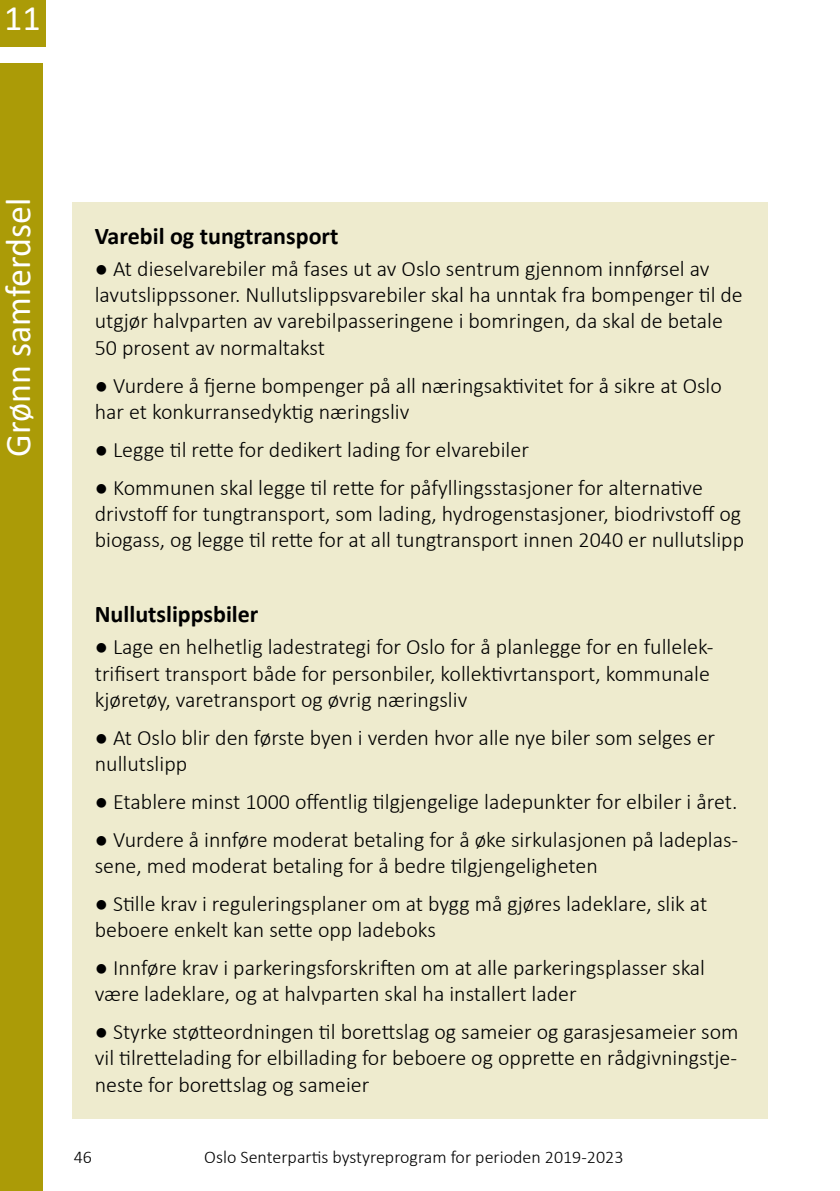
<style>
.page{position:relative;width:840px;height:1191px;background:#fff}
.page>*{position:absolute;margin:0;border:0;box-sizing:border-box;transform-origin:0 0}
.t1{font:36px "Calibri";color:#fff}
.t2{font:700 24px "Calibri";color:#000}
.t3{font:300 22px/26.4px "Calibri";color:#000}
.t4{font:300 18px "Calibri";color:#000}
</style>
<div class="page">
<div style="left:72px;top:203px;width:695px;height:916px;background:#eeebce"></div>
<div style="left:0;top:63px;width:43px;height:1128px;background:#ab9b07"></div>
<div style="left:0;top:0;width:46px;height:46px;background:#ab9b07"></div>
<h1 class="t1" style="left:4px;top:-7px;width:38px">11</h1>
<h1 class="t1" style="left:-7px;top:456px;width:260px;rotate:-90deg">Grønn samferdsel</h1>
<p class="t2" style="left:95px;top:219px;width:245px">Varebil og tungtransport</p>
<p class="t3" style="left:95px;top:255px;width:649px">● At dieselvarebiler må fases ut av Oslo sentrum gjennom innførsel av lavutslippssoner. Nullutslippsvarebiler skal ha unntak fra bompenger til de utgjør halvparten av varebilpasseringene i bomringen, da skal de betale 50 prosent av normaltakst</p>
<p class="t3" style="left:95px;top:372px;width:628px">● Vurdere å fjerne bompenger på all næringsaktivitet for å sikre at Oslo har et konkurransedyktig næringsliv</p>
<p class="t3" style="left:95px;top:436px;width:435px">● Legge til rette for dedikert lading for elvarebiler</p>
<p class="t3" style="left:95px;top:474px;width:650px">● Kommunen skal legge til rette for påfyllingsstasjoner for alternative drivstoff for tungtransport, som lading, hydrogenstasjoner, biodrivstoff og biogass, og legge til rette for at all tungtransport innen 2040 er nullutslipp</p>
<p class="t2" style="left:95px;top:597px;width:165px">Nullutslippsbiler</p>
<p class="t3" style="left:95px;top:633px;width:620px">● Lage en helhetlig ladestrategi for Oslo for å planlegge for en fullelek&shy;trifisert transport både for personbiler, kollektivrtansport, kommunale kjøretøy, varetransport og øvrig næringsliv</p>
<p class="t3" style="left:95px;top:724px;width:621px">● At Oslo blir den første byen i verden hvor alle nye biler som selges er nullutslipp</p>
<p class="t3" style="left:95px;top:788px;width:644px">● Etablere minst 1000 offentlig tilgjengelige ladepunkter for elbiler i året.</p>
<p class="t3" style="left:95px;top:826px;width:644px">● Vurdere å innføre moderat betaling for å øke sirkulasjonen på ladeplas&shy;sene, med moderat betaling for å bedre tilgjengeligheten</p>
<p class="t3" style="left:95px;top:890px;width:613px">● Stille krav i reguleringsplaner om at bygg må gjøres ladeklare, slik at beboere enkelt kan sette opp ladeboks</p>
<p class="t3" style="left:95px;top:954px;width:611px">● Innføre krav i parkeringsforskriften om at alle parkeringsplasser skal være ladeklare, og at halvparten skal ha installert lader</p>
<p class="t3" style="left:95px;top:1018px;width:645px;text-align:justify">● Styrke støtteordningen til borettslag og sameier og garasjesameier som vil tilrettelading for elbillading for beboere og opprette en rådgivningstje&shy;neste for borettslag og sameier</p>
<p class="t4" style="left:74px;top:1145px;width:20px">46</p>
<p class="t4" style="left:204px;top:1145px;width:420px">Oslo Senterpartis bystyreprogram for perioden 2019-2023</p>
</div>
